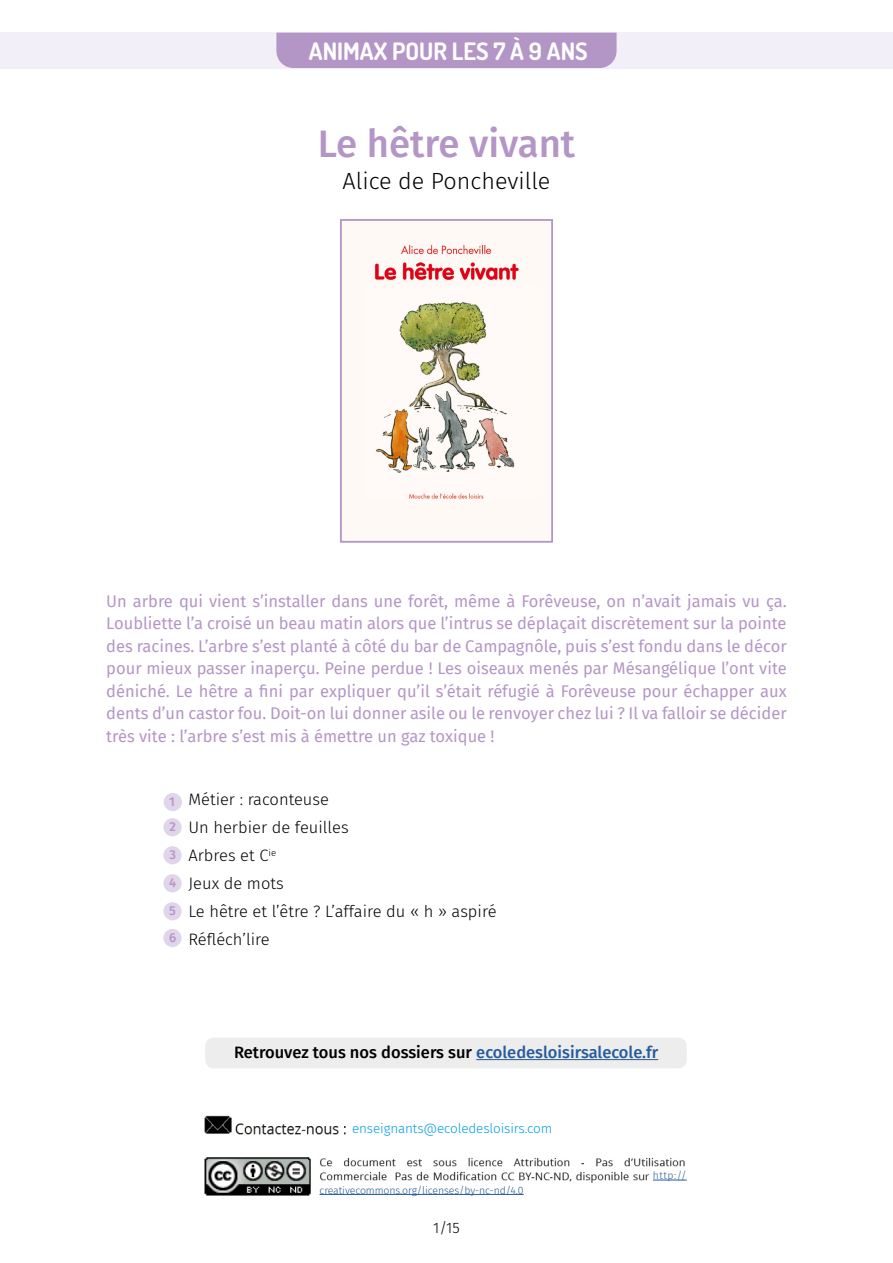
<style>
.page{position:relative;width:893px;height:1263px;background:#fff}
.page>*{position:absolute;margin:0;border:0;box-sizing:border-box;transform-origin:0 0}
.t1{font:500 38.4px "Fira Sans";color:#b496c6}
.t2{font:700 24px "Dosis";color:#fff}
.t3{font:300 23.4px "Fira Sans";color:#000}
.t4{font:16.5px/22.5px "Fira Sans";color:#b496c6;text-align:justify}
.t5{font:300 16.5px/28px "Fira Sans";color:#000}
.t6{font:500 16.5px "Fira Sans";color:#000}
.t7{font:300 15px "Fira Sans";color:#000}
.t8{font:300 13.5px "Fira Sans";letter-spacing:-.01em;color:#009fe3}
.t9{font:500 12.9px/28px "Fira Sans";color:#b496c6}
.t10{font:300 10.5px "Fira Sans";letter-spacing:-.01em;color:#275b9b}
.s1{color:#275b9b}
</style>
<div class="page">
<div style="left:0;top:32px;width:893px;height:37px;background:#f3eff8"></div>
<div style="left:164px;top:793px;width:18px;height:18px;background:#e0d5eb;border-radius:50%"></div>
<div style="left:163px;top:818px;width:19px;height:18px;background:#e0d5eb;border-radius:50%"></div>
<div style="left:163px;top:846px;width:19px;height:18px;background:#e0d5eb;border-radius:50%"></div>
<div style="left:163px;top:874px;width:19px;height:18px;background:#e0d5eb;border-radius:50%"></div>
<div style="left:163px;top:902px;width:19px;height:18px;background:#e0d5eb;border-radius:50%"></div>
<div style="left:163px;top:929px;width:19px;height:18px;background:#e0d5eb;border-radius:50%"></div>
<img style="left:204px;top:1115px;width:483px;height:81px">
<hr style="left:653px;top:1180px;width:34px;height:1px;background:#275b9b">
<hr style="left:320px;top:1194px;width:204px;height:1px;background:#275b9b">
<div style="left:276px;top:33px;width:341px;height:35px;background:#b496c6"></div>
<div style="left:205px;top:1037px;width:482px;height:31px;background:#ededed;border-radius:9px"></div>
<hr style="left:476px;top:1059px;width:182px;height:1px;background:#275b9b">
<img style="left:374px;top:244px;width:146px;height:256px">
<div style="left:340px;top:219px;width:213px;height:324px;border:2px solid #b496c6"></div>
<h2 class="t2" style="left:309px;top:35px;width:280px">ANIMAX POUR LES 7 À 9 ANS</h2>
<h1 class="t1" style="left:318px;top:112px;width:259px">Le hêtre vivant</h1>
<h3 class="t3" style="left:343px;top:165px;width:209px">Alice de Poncheville</h3>
<p class="t4" style="left:106px;top:589px;width:682px">Un arbre qui vient s’installer dans une forêt, même à Forêveuse, on n’avait jamais vu ça.<br>Loubliette l’a croisé un beau matin alors que l’intrus se déplaçait discrètement sur la pointe des racines. L’arbre s’est planté à côté du bar de Campagnôle, puis s’est fondu dans le décor pour mieux passer inaperçu. Peine perdue ! Les oiseaux menés par Mésangélique l’ont vite déniché. Le hêtre a fini par expliquer qu’il s’était réfugié à Forêveuse pour échapper aux dents d’un castor fou. Doit-on lui donner asile ou le renvoyer chez lui ? Il va falloir se décider très vite : l’arbre s’est mis à émettre un gaz toxique !</p>
<p class="t9" style="left:169px;top:788px;width:8px;line-height:25.2px">1<br>2</p>
<p class="t9" style="left:169px;top:840px;width:9px;text-align:justify">3<br>4<br>5</p>
<p class="t9" style="left:169px;top:923px;width:9px">6</p>
<p class="t5" style="left:188px;top:785px;width:310px">Métier : raconteuse<br>Un herbier de feuilles<br>Arbres et C<sup>ie<br></sup>Jeux de mots<br>Le hêtre et l’être ? L’affaire du « h » aspiré<br>Réfléch’lire</p>
<p class="t6" style="left:234px;top:1039px;width:426px">Retrouvez tous nos dossiers sur <span class="s1">ecoledesloisirsalecole.fr</span></p>
<p class="t8" style="left:352px;top:1119px;width:202px">enseignants@ecoledesloisirs.com</p>
<p class="t10" style="left:320px;top:1182px;width:206px">creativecommons.org/licenses/by-nc-nd/4.0</p>
<p class="t7" style="left:433px;top:1217px;width:28px">1/15</p>
<p class="t10" style="left:653px;top:1168px;width:35px">http://</p>
</div>
